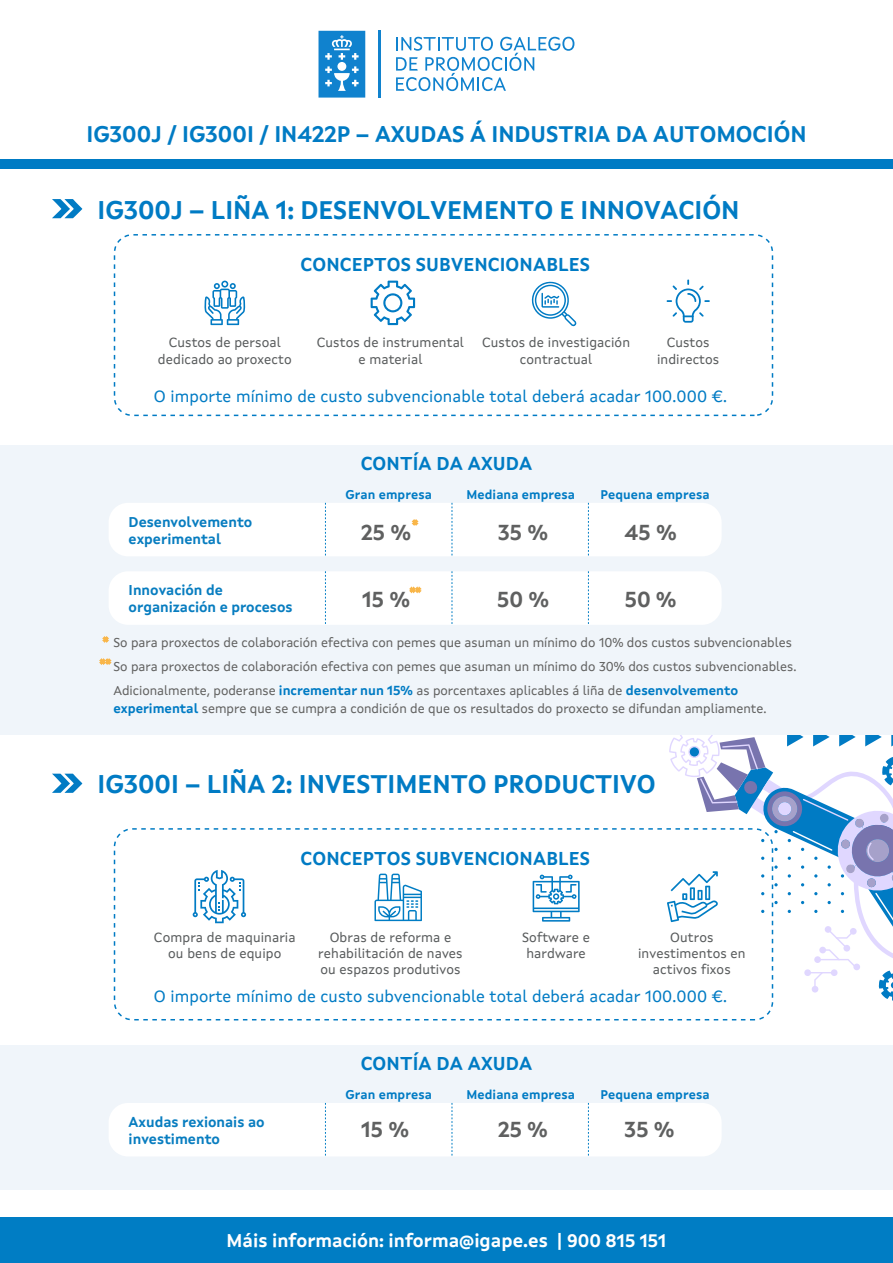
<style>
.page{position:relative;width:893px;height:1263px;background:#fff}
.page>*{position:absolute;margin:0;border:0;box-sizing:border-box;transform-origin:0 0}
.t1{font:700 25.5px "Xunta Sans";color:#007bc4}
.t2{font:700 22.5px "Xunta Sans";color:#007bc4}
.t3{font:700 21.6px "Xunta Sans";letter-spacing:.01em;color:#5f6060}
.t4{font:700 18.6px "Xunta Sans";letter-spacing:.01em;color:#007bc4}
.t5{font:700 18.3px "Xunta Sans";color:#fff}
.t6{font:16.5px "Xunta Sans";letter-spacing:.01em;color:#007bc4}
.t7{font:700 14.25px/17.1px "Xunta Sans";color:#087dc0}
.t8{font:13.5px/16.2px "Xunta Sans";letter-spacing:.01em;color:#585b5c;text-align:center}
.t9{font:13.05px/23.7px "Xunta Sans";color:#616160}
.t10{font:700 12.6px "Xunta Sans";letter-spacing:.01em;color:#007bc4}
.s1{font-weight:700;color:#007bc4}
.s2{font-size:18px}
</style>
<div class="page">
<div style="left:0;top:159px;width:893px;height:10px;background:#007bc4"></div>
<svg style="left:318px;top:31px;width:47px;height:67px;background:#3897d6"></svg>
<svg style="left:396px;top:37px;width:178px;height:54px"></svg>
<hr style="left:379px;top:30px;width:2px;height:67px;background:#1082ce">
<svg style="left:52px;top:199px;width:30px;height:19px"></svg>
<div style="left:0;top:1218px;width:893px;height:45px;background:#007dc4"></div>
<div style="left:0;top:445px;width:893px;height:289px;background:#f0f5fa"></div>
<div style="left:109px;top:503px;width:613px;height:53px;background:#fff;border-radius:19px"></div>
<svg style="left:325px;top:503px;width:1px;height:53px"></svg>
<div style="left:109px;top:571px;width:613px;height:54px;background:#fff;border-radius:19px"></div>
<svg style="left:325px;top:571px;width:1px;height:53px"></svg>
<svg style="left:452px;top:503px;width:1px;height:53px"></svg>
<svg style="left:588px;top:503px;width:1px;height:53px"></svg>
<svg style="left:452px;top:571px;width:1px;height:53px"></svg>
<svg style="left:588px;top:571px;width:1px;height:53px"></svg>
<svg style="left:204px;top:281px;width:41px;height:44px"></svg>
<svg style="left:371px;top:281px;width:44px;height:44px"></svg>
<svg style="left:531px;top:281px;width:45px;height:45px"></svg>
<svg style="left:667px;top:279px;width:43px;height:44px"></svg>
<div style="left:114px;top:234px;width:659px;height:182px;border:2px dashed #007bc4;border-radius:18px"></div>
<svg style="left:102px;top:636px;width:7px;height:7px"></svg>
<svg style="left:99px;top:658px;width:13px;height:7px"></svg>
<svg style="left:411px;top:519px;width:8px;height:7px"></svg>
<svg style="left:409px;top:586px;width:13px;height:8px"></svg>
<svg style="left:52px;top:774px;width:30px;height:19px"></svg>
<div style="left:0;top:1045px;width:893px;height:145px;background:#f0f5fa"></div>
<div style="left:109px;top:1103px;width:613px;height:53px;background:#fff;border-radius:19px"></div>
<svg style="left:325px;top:1103px;width:1px;height:53px"></svg>
<svg style="left:452px;top:1103px;width:1px;height:53px"></svg>
<svg style="left:588px;top:1103px;width:1px;height:53px"></svg>
<div style="left:114px;top:828px;width:659px;height:192px;border:2px dashed #007bc4;border-radius:18px"></div>
<svg style="left:193px;top:870px;width:53px;height:53px"></svg>
<svg style="left:374px;top:874px;width:48px;height:47px"></svg>
<svg style="left:533px;top:874px;width:47px;height:48px"></svg>
<svg style="left:667px;top:734px;width:226px;height:267px"></svg>
<h2 class="t2" style="left:86px;top:121px;width:722px">IG300J / IG300I / IN422P – AXUDAS Á INDUSTRIA DA AUTOMOCIÓN</h2>
<h1 class="t1" style="left:98px;top:194px;width:644px">IG300J – LIÑA 1: DESENVOLVEMENTO E INNOVACIÓN</h1>
<h3 class="t4" style="left:301px;top:253px;width:291px">CONCEPTOS SUBVENCIONABLES</h3>
<p class="t8" style="left:158px;top:335px;width:135px">Custos de persoal dedicado ao proxecto</p>
<p class="t8" style="left:317px;top:335px;width:149px">Custos de instrumental e material</p>
<p class="t8" style="left:482px;top:335px;width:149px">Custos de investigación contractual</p>
<p class="t8" style="left:657px;top:335px;width:64px">Custos indirectos</p>
<p class="t6" style="left:154px;top:386px;width:575px">O importe mínimo de custo subvencionable total deberá acadar 100.000 €.</p>
<h3 class="t4" style="left:361px;top:452px;width:173px">CONTÍA DA AXUDA</h3>
<p class="t10" style="left:345px;top:487px;width:88px">Gran empresa</p>
<p class="t10" style="left:466px;top:487px;width:110px">Mediana empresa</p>
<p class="t10" style="left:600px;top:487px;width:111px">Pequena empresa</p>
<p class="t7" style="left:129px;top:513px;width:125px">Desenvolvemento experimental</p>
<h3 class="t3" style="left:361px;top:520px;width:51px">25 %</h3>
<h3 class="t3" style="left:498px;top:520px;width:51px">35 %</h3>
<h3 class="t3" style="left:625px;top:520px;width:53px">45 %</h3>
<p class="t7" style="left:129px;top:582px;width:165px">Innovación de organización e procesos</p>
<h3 class="t3" style="left:362px;top:587px;width:49px">15 %</h3>
<h3 class="t3" style="left:497px;top:587px;width:53px">50 %</h3>
<h3 class="t3" style="left:625px;top:587px;width:53px">50 %</h3>
<p class="t9" style="left:113px;top:631px;width:684px">So para proxectos de colaboración efectiva con pemes que asuman un mínimo do 10% dos custos subvencionables<br>So para proxectos de colaboración efectiva con pemes que asuman un mínimo do 30% dos custos subvencionables.<br>Adicionalmente, poderanse <span class="s1">incrementar nun 15%</span> as porcentaxes aplicables á liña de <span class="s1">desenvolvemento</span></p>
<p class="t9" style="left:113px;top:696px;width:655px"><span class="s1">experimental</span> sempre que se cumpra a condición de que os resultados do proxecto se difundan ampliamente.</p>
<h1 class="t1" style="left:98px;top:769px;width:560px">IG300I – LIÑA 2: INVESTIMENTO PRODUCTIVO</h1>
<h3 class="t4" style="left:301px;top:847px;width:291px">CONCEPTOS SUBVENCIONABLES</h3>
<p class="t8" style="left:154px;top:929px;width:143px">Compra de maquinaria ou bens de equipo</p>
<p class="t8" style="left:318px;top:929px;width:146px">Obras de reforma e rehabilitación de naves ou espazos produtivos</p>
<p class="t8" style="left:522px;top:929px;width:69px">Software e hardware</p>
<p class="t8" style="left:638px;top:929px;width:109px">Outros investimentos en activos fixos</p>
<p class="t6" style="left:154px;top:986px;width:575px">O importe mínimo de custo subvencionable total deberá acadar 100.000 €.</p>
<h3 class="t4" style="left:361px;top:1052px;width:173px">CONTÍA DA AXUDA</h3>
<p class="t10" style="left:345px;top:1087px;width:88px">Gran empresa</p>
<p class="t10" style="left:466px;top:1087px;width:110px">Mediana empresa</p>
<p class="t10" style="left:600px;top:1087px;width:111px">Pequena empresa</p>
<p class="t7" style="left:129px;top:1113px;width:137px">Axudas rexionais ao investimento</p>
<h3 class="t3" style="left:361px;top:1117px;width:49px">15 %</h3>
<h3 class="t3" style="left:498px;top:1117px;width:51px">25 %</h3>
<h3 class="t3" style="left:625px;top:1117px;width:51px">35 %</h3>
<h3 class="t5" style="left:227px;top:1230px;width:441px">Máis información: informa@igape.es | <span class="s2">900 815 151</span></h3>
</div>
